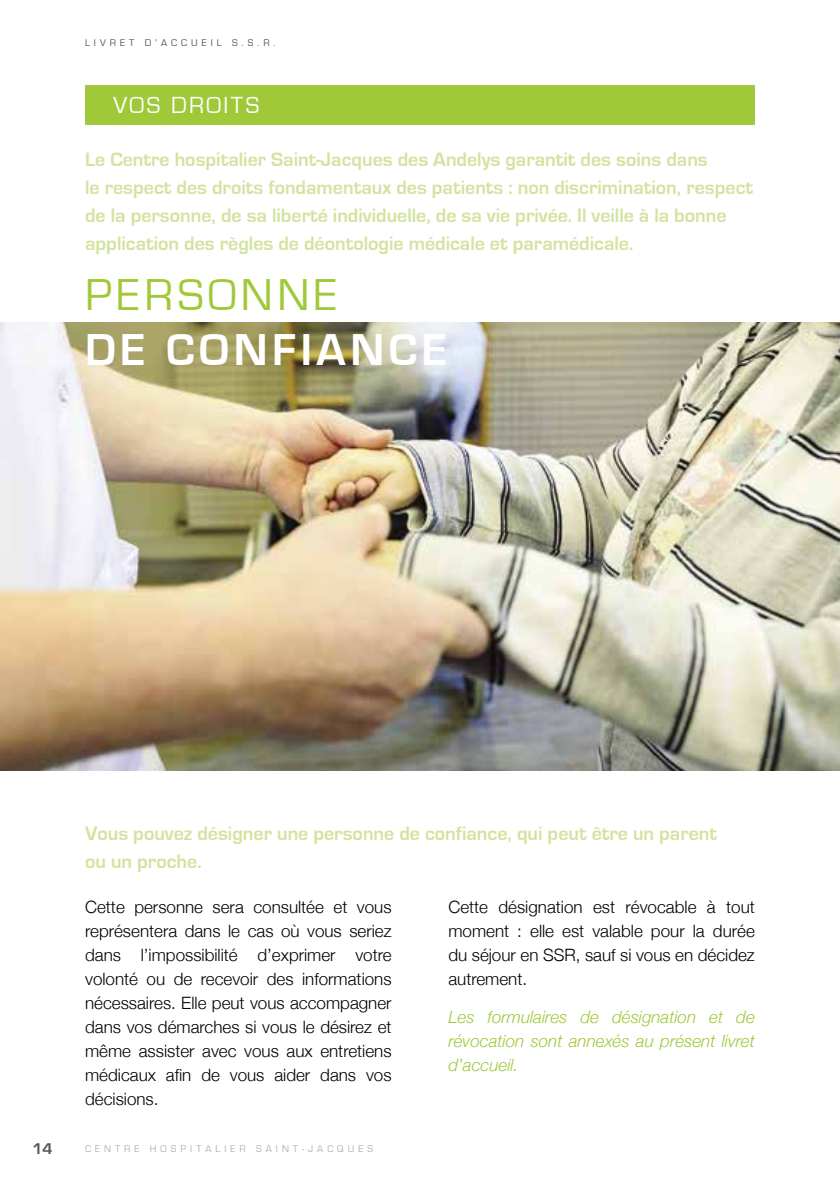
<style>
.page{position:relative;width:840px;height:1191px;background:#fff}
.page>*{position:absolute;margin:0;border:0;box-sizing:border-box;transform-origin:0 0}
.t1{font:700 46px "Eurostile";letter-spacing:.1em;color:#fff}
.t2{font:46px "Eurostile";letter-spacing:.1em;color:#9fc938}
.t3{font:24px "Eurostile";letter-spacing:.1em;color:#fff}
.t4{font:700 20px/28px "Eurostile";color:#d3e39f}
.t5{font:300 17px/24px "Helvetica Neue";color:#000;text-align:justify}
.t6{font:italic 300 17px/24px "Helvetica Neue";color:#9fc938;text-align:justify}
.t7{font:700 16px "Eurostile";color:#555}
.t8{font:10px "Eurostile";letter-spacing:.4em;color:#b0b0b0}
.t9{font:10px "Eurostile";letter-spacing:.4em;color:#555}
</style>
<div class="page">
<div style="left:85px;top:85px;width:669px;height:40px;background:#9fc938"></div>
<img style="left:0;top:322px;width:839px;height:448px">
<p class="t9" style="left:85px;top:37px;width:192px">LIVRET D’ACCUEIL S.S.R.</p>
<h2 class="t3" style="left:113px;top:92px;width:147px">VOS DROITS</h2>
<p class="t4" style="left:85px;top:146px;width:669px">Le Centre hospitalier Saint-Jacques des Andelys garantit des soins dans<br>le respect des droits fondamentaux des patients : non discrimination, respect de la personne, de sa liberté individuelle, de sa vie privée. Il veille à la bonne application des règles de déontologie médicale et paramédicale.</p>
<h1 class="t2" style="left:85px;top:270px;width:253px">PERSONNE</h1>
<h1 class="t1" style="left:85px;top:324px;width:363px">DE CONFIANCE</h1>
<p class="t7" style="left:32px;top:1139px;width:22px">14</p>
<p class="t4" style="left:85px;top:820px;width:633px">Vous pouvez désigner une personne de confiance, qui peut être un parent ou un proche.</p>
<p class="t5" style="left:85px;top:894px;width:308px">Cette personne sera consultée et vous représentera dans le cas où vous seriez dans l’impossibilité d’exprimer votre volonté ou de recevoir des informations nécessaires. Elle peut vous accompagner dans vos démarches si vous le désirez et même assister avec vous aux entretiens médicaux afin de vous aider dans vos décisions.</p>
<p class="t5" style="left:448px;top:894px;width:308px">Cette désignation est révocable à tout moment : elle est valable pour la durée du séjour en SSR, sauf si vous en décidez autrement.</p>
<p class="t6" style="left:448px;top:1004px;width:308px">Les formulaires de désignation et de révocation sont annexés au présent livret d’accueil.</p>
<p class="t8" style="left:85px;top:1143px;width:289px">CENTRE HOSPITALIER SAINT-JACQUES</p>
</div>
